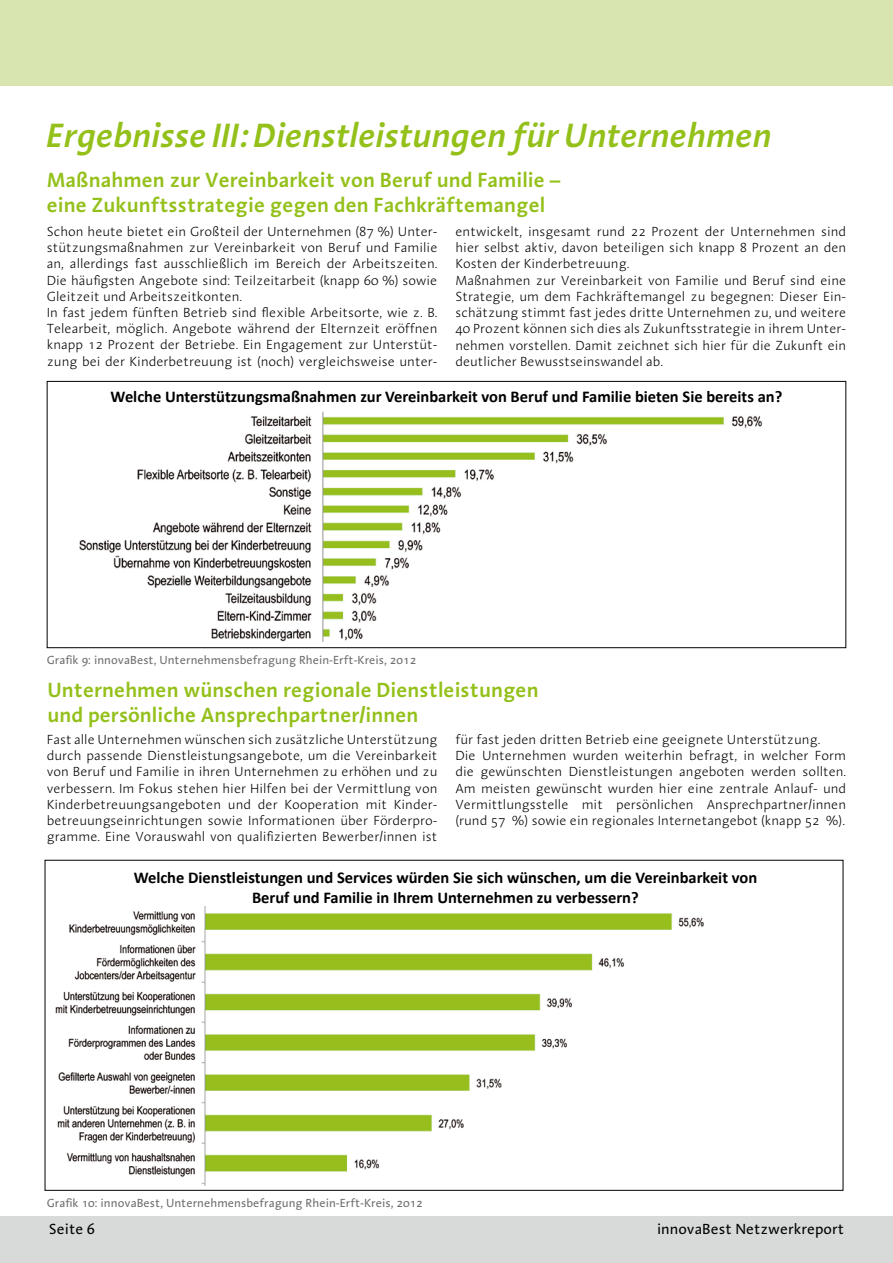
<style>
.page{position:relative;width:893px;height:1263px;background:#fff}
.page>*{position:absolute;margin:0;border:0;box-sizing:border-box;transform-origin:0 0}
.t1{font:italic 600 34.5px "Aroma LT";color:#94c01a}
.t2{font:600 21px/25.2px "Aroma LT";color:#94c01a}
.t3{font:700 16.5px/19.8px "Calibri";color:#000;text-align:center}
.t4{font:15px "Aroma LT";color:#000}
.t5{font:300 13.5px/16.2px "Aroma LT";color:#000}
.t6{font:12px "Aroma LT";color:#6e6e6e}
</style>
<div class="page">
<div style="left:0;top:1216px;width:893px;height:47px;background:#d8dada"></div>
<div style="left:0;top:0;width:893px;height:85px;background:#d8e5b0"></div>
<img style="left:79px;top:411px;width:684px;height:231px">
<img style="left:55px;top:906px;width:649px;height:279px">
<h1 class="t1" style="left:47px;top:112px;width:726px">Ergebnisse III: Dienstleistungen für Unternehmen</h1>
<h2 class="t2" style="left:47px;top:166px;width:517px">Maßnahmen zur Vereinbarkeit von Beruf und Familie – eine Zukunftsstrategie gegen den Fachkräftemangel</h2>
<p class="t5" style="left:47px;top:223px;width:392px">Schon heute bietet ein Großteil der Unternehmen (87 %) Unter&shy;stützungsmaßnahmen zur Vereinbarkeit von Beruf und Familie an, allerdings fast ausschließlich im Bereich der Arbeitszeiten.<br>Die häufigsten Angebote sind: Teilzeitarbeit (knapp 60 %) sowie Gleitzeit und Arbeitszeitkonten.<br>In fast jedem fünften Betrieb sind flexible Arbeitsorte, wie z. B.<br>Telearbeit, möglich. Angebote während der Elternzeit eröffnen knapp 12 Prozent der Betriebe. Ein Engagement zur Unterstüt&shy;zung bei der Kinderbetreuung ist (noch) vergleichsweise unter-</p>
<p class="t5" style="left:455px;top:223px;width:392px">entwickelt, insgesamt rund 22 Prozent der Unternehmen sind hier selbst aktiv, davon beteiligen sich knapp 8 Prozent an den Kosten der Kinderbetreuung.<br>Maßnahmen zur Vereinbarkeit von Familie und Beruf sind eine Strategie, um dem Fachkräftemangel zu begegnen: Dieser Ein&shy;schätzung stimmt fast jedes dritte Unternehmen zu, und weitere 40 Prozent können sich dies als Zukunftsstrategie in ihrem Unter&shy;nehmen vorstellen. Damit zeichnet sich hier für die Zukunft ein deutlicher Bewusstseinswandel ab.</p>
<p class="t3" style="left:111px;top:386px;width:673px">Welche Unterstützungsmaßnahmen zur Vereinbarkeit von Beruf und Familie bieten Sie bereits an?</p>
<p class="t6" style="left:47px;top:653px;width:371px">Grafik 9: innovaBest, Unternehmensbefragung Rhein-Erft-Kreis, 2012</p>
<h2 class="t2" style="left:47px;top:677px;width:493px">Unternehmen wünschen regionale Dienstleistungen und persönliche Ansprechpartner/innen</h2>
<p class="t5" style="left:47px;top:731px;width:392px;text-align:justify">Fast alle Unternehmen wünschen sich zusätzliche Unterstützung durch passende Dienstleistungsangebote, um die Vereinbarkeit von Beruf und Familie in ihren Unternehmen zu erhöhen und zu verbessern. Im Fokus stehen hier Hilfen bei der Vermittlung von Kinderbetreuungsangeboten und der Kooperation mit Kinder&shy;betreuungseinrichtungen sowie Informationen über Förderpro&shy;gramme. Eine Vorauswahl von qualifizierten Bewerber/innen ist</p>
<p class="t5" style="left:455px;top:731px;width:392px">für fast jeden dritten Betrieb eine geeignete Unterstützung.<br>Die Unternehmen wurden weiterhin befragt, in welcher Form die gewünschten Dienstleistungen angeboten werden sollten.<br>Am meisten gewünscht wurden hier eine zentrale Anlauf- und Vermittlungsstelle mit persönlichen Ansprechpartner/innen (rund 57 %) sowie ein regionales Internetangebot (knapp 52 %).</p>
<p class="t3" style="left:134px;top:868px;width:625px">Welche Dienstleistungen und Services würden Sie sich wünschen, um die Vereinbarkeit von<br>Beruf und Familie in Ihrem Unternehmen zu verbessern?</p>
<p class="t6" style="left:47px;top:1195px;width:378px">Grafik 10: innovaBest, Unternehmensbefragung Rhein-Erft-Kreis, 2012</p>
<p class="t4" style="left:49px;top:1219px;width:48px">Seite 6</p>
<p class="t4" style="left:657px;top:1219px;width:189px">innovaBest Netzwerkreport</p>
</div>
